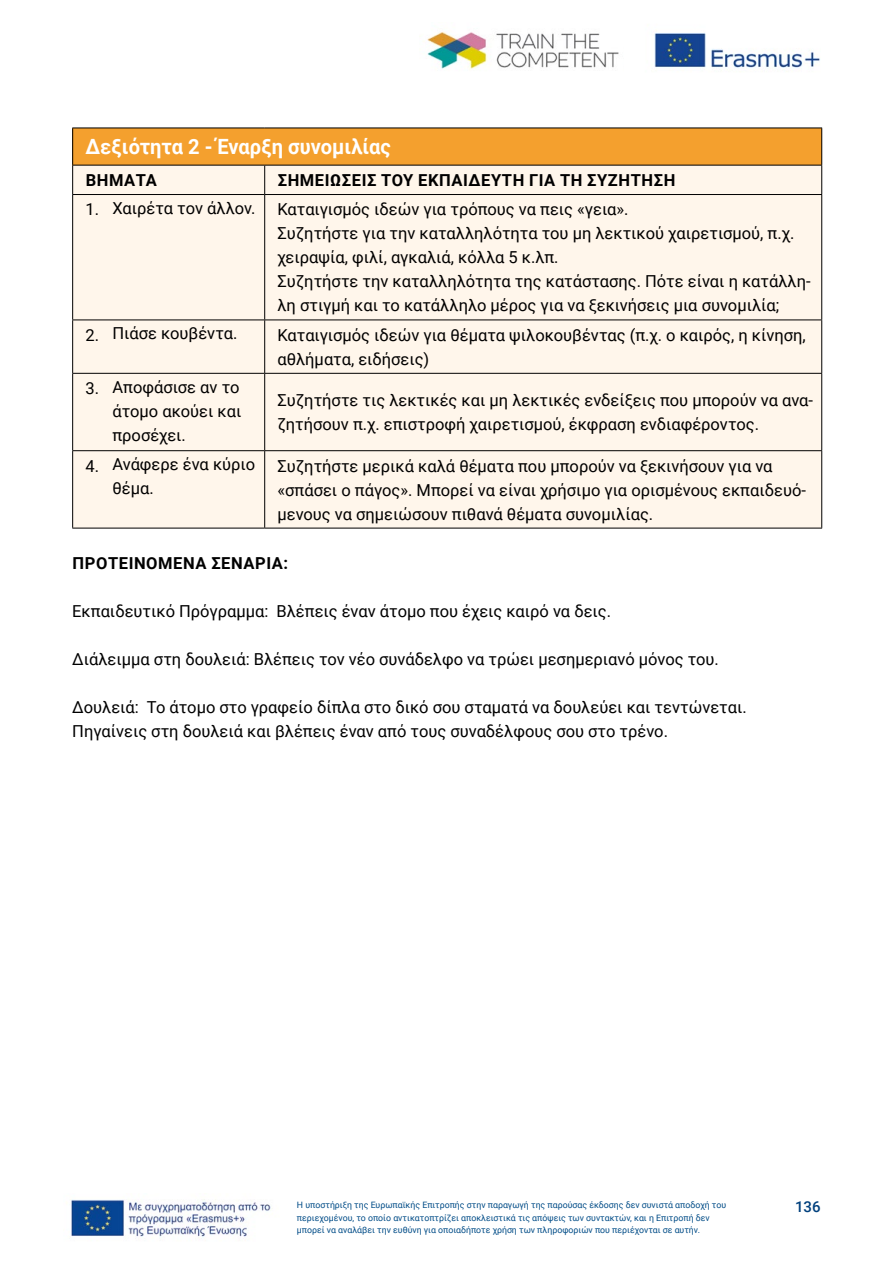
<style>
.page{position:relative;width:893px;height:1263px;background:#fff}
.page>*{position:absolute;margin:0;border:0;box-sizing:border-box;transform-origin:0 0}
.t1{font:700 21px "Roboto";color:#fff;scale:.96 1}
.copy{font:16.5px/24px "Roboto";color:#000}
.copy-2{font:700 16.5px "Roboto";letter-spacing:.035em;color:#000}
.t2{font:500 15px "Roboto";color:#00407d}
.t3{font:8.85px/12.8px "Roboto";color:#004c87}
</style>
<div class="page">
<img style="left:427px;top:32px;width:192px;height:37px">
<img style="left:654px;top:33px;width:166px;height:36px">
<img style="left:71px;top:1199px;width:200px;height:39px">
<div style="left:73px;top:128px;width:749px;height:37px;background:#f4a02e"></div>
<div style="left:73px;top:166px;width:748px;height:362px;background:#fff6eb"></div>
<hr style="left:72px;top:128px;width:193px;height:1px;background:#000">
<hr style="left:72px;top:128px;width:1px;height:37px;background:#000">
<hr style="left:265px;top:128px;width:557px;height:1px;background:#000">
<hr style="left:821px;top:128px;width:1px;height:37px;background:#000">
<hr style="left:72px;top:165px;width:193px;height:1px;background:#000">
<svg style="left:72px;top:165px;width:1px;height:29px"></svg>
<hr style="left:265px;top:165px;width:557px;height:1px;background:#000">
<svg style="left:264px;top:165px;width:1px;height:29px"></svg>
<svg style="left:821px;top:165px;width:1px;height:29px"></svg>
<hr style="left:72px;top:194px;width:193px;height:1px;background:#000">
<hr style="left:72px;top:195px;width:1px;height:125px;background:#000">
<hr style="left:265px;top:194px;width:557px;height:1px;background:#000">
<hr style="left:264px;top:195px;width:1px;height:125px;background:#000">
<hr style="left:821px;top:195px;width:1px;height:125px;background:#000">
<hr style="left:72px;top:320px;width:193px;height:1px;background:#000">
<hr style="left:72px;top:320px;width:1px;height:53px;background:#000">
<hr style="left:265px;top:320px;width:557px;height:1px;background:#000">
<hr style="left:264px;top:320px;width:1px;height:53px;background:#000">
<hr style="left:821px;top:320px;width:1px;height:53px;background:#000">
<hr style="left:72px;top:373px;width:193px;height:1px;background:#000">
<hr style="left:72px;top:374px;width:1px;height:76px;background:#000">
<hr style="left:265px;top:373px;width:557px;height:1px;background:#000">
<hr style="left:264px;top:374px;width:1px;height:76px;background:#000">
<hr style="left:821px;top:374px;width:1px;height:76px;background:#000">
<hr style="left:72px;top:450px;width:193px;height:1px;background:#000">
<hr style="left:72px;top:451px;width:1px;height:77px;background:#000">
<hr style="left:265px;top:450px;width:557px;height:1px;background:#000">
<hr style="left:264px;top:451px;width:1px;height:77px;background:#000">
<hr style="left:821px;top:451px;width:1px;height:77px;background:#000">
<hr style="left:72px;top:528px;width:193px;height:1px;background:#000">
<hr style="left:265px;top:528px;width:557px;height:1px;background:#000">
<p class="t1" style="left:85px;top:132px;width:320px">Δεξιότητα 2 - Έναρξη συνομιλίας</p>
<p class="copy-2" style="left:86px;top:169px;width:73px">ΒΉΜΑΤΑ</p>
<p class="copy-2" style="left:278px;top:169px;width:399px">ΣΗΜΕΙΏΣΕΙΣ ΤΟΥ ΕΚΠΑΙΔΕΥΤΉ ΓΙΑ ΤΗ ΣΥΖΉΤΗΣΗ</p>
<p class="copy" style="left:85px;top:195px;width:172px">1. Χαιρέτα τον άλλον.</p>
<p class="copy" style="left:277px;top:197px;width:353px">Καταιγισμός ιδεών για τρόπους να πεις «γεια».</p>
<p class="copy" style="left:277px;top:221px;width:518px">Συζητήστε για την καταλληλότητα του μη λεκτικού χαιρετισμού, π.χ. χειραψία, φιλί, αγκαλιά, κόλλα 5 κ.λπ.</p>
<p class="copy" style="left:277px;top:269px;width:535px">Συζητήστε την καταλληλότητα της κατάστασης. Πότε είναι η κατάλλη&shy;λη στιγμή και το κατάλληλο μέρος για να ξεκινήσεις μια συνομιλία;</p>
<p class="copy" style="left:85px;top:321px;width:154px">2. Πιάσε κουβέντα.</p>
<p class="copy" style="left:277px;top:322px;width:530px">Καταιγισμός ιδεών για θέματα ψιλοκουβέντας (π.χ. ο καιρός, η κίνηση, αθλήματα, ειδήσεις)</p>
<p class="copy" style="left:112px;top:374px;width:131px;text-indent:-27px">3. Αποφάσισε αν το άτομο ακούει και προσέχει.</p>
<p class="copy" style="left:277px;top:388px;width:537px">Συζητήστε τις λεκτικές και μη λεκτικές ενδείξεις που μπορούν να ανα&shy;ζητήσουν π.χ. επιστροφή χαιρετισμού, έκφραση ενδιαφέροντος.</p>
<p class="copy" style="left:112px;top:452px;width:144px;text-indent:-27px">4. Ανάφερε ένα κύριο θέμα.</p>
<p class="copy" style="left:277px;top:453px;width:530px">Συζητήστε μερικά καλά θέματα που μπορούν να ξεκινήσουν για να «σπάσει ο πάγος». Μπορεί να είναι χρήσιμο για ορισμένους εκπαιδευό&shy;μενους να σημειώσουν πιθανά θέματα συνομιλίας.</p>
<p class="copy-2" style="left:73px;top:551px;width:217px">ΠΡΟΤΕΙΝΌΜΕΝΑ ΣΕΝΆΡΙΑ:</p>
<p class="copy" style="left:72px;top:598px;width:540px">Εκπαιδευτικό Πρόγραμμα: Βλέπεις έναν άτομο που έχεις καιρό να δεις.</p>
<p class="copy" style="left:72px;top:646px;width:648px">Διάλειμμα στη δουλειά: Βλέπεις τον νέο συνάδελφο να τρώει μεσημεριανό μόνος του.</p>
<p class="copy" style="left:72px;top:694px;width:676px">Δουλειά: Το άτομο στο γραφείο δίπλα στο δικό σου σταματά να δουλεύει και τεντώνεται.</p>
<p class="copy" style="left:72px;top:718px;width:597px">Πηγαίνεις στη δουλειά και βλέπεις έναν από τους συναδέλφους σου στο τρένο.</p>
<p class="t3" style="left:297px;top:1198px;width:431px">Η υποστήριξη της Ευρωπαϊκής Επιτροπής στην παραγωγή της παρούσας έκδοσης δεν συνιστά αποδοχή του περιεχομένου, το οποίο αντικατοπτρίζει αποκλειστικά τις απόψεις των συντακτών, και η Επιτροπή δεν μπορεί να αναλάβει την ευθύνη για οποιαδήποτε χρήση των πληροφοριών που περιέχονται σε αυτήν.</p>
<p class="t2" style="left:795px;top:1196px;width:27px">136</p>
</div>
